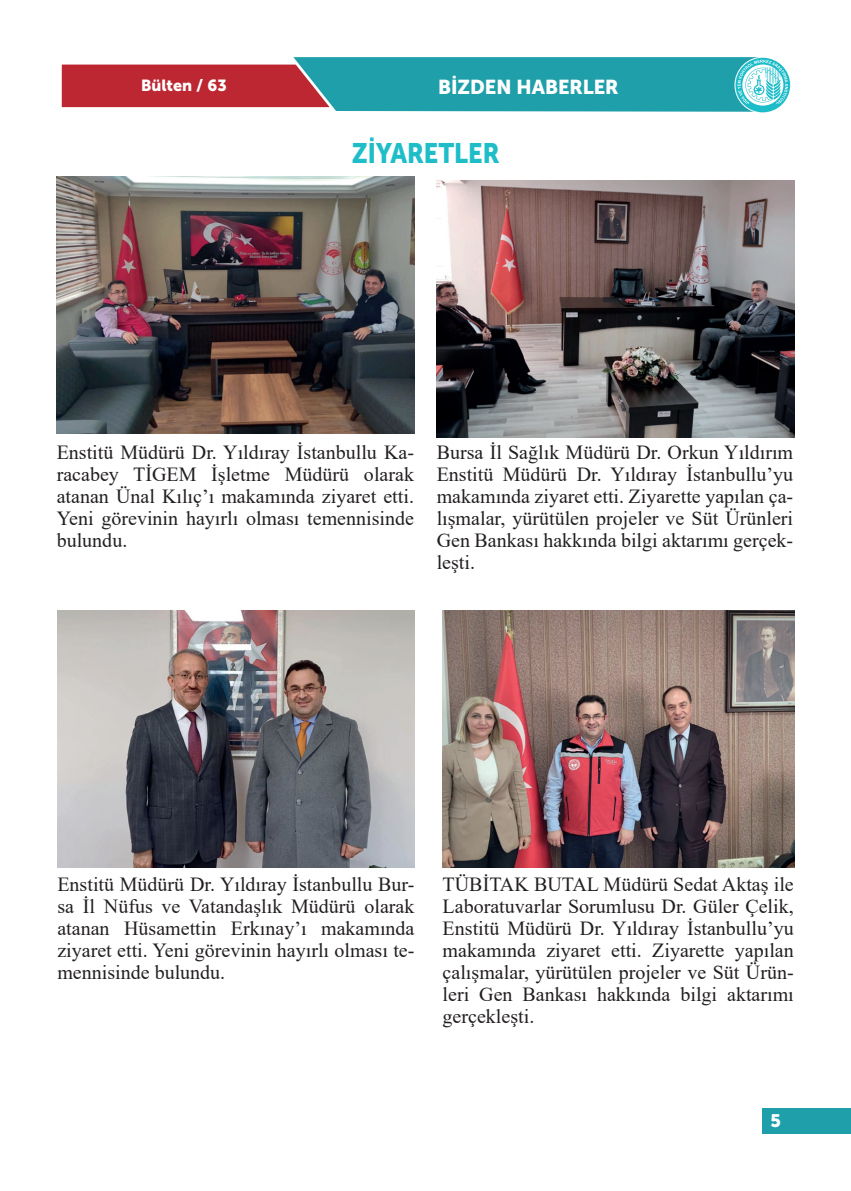
<style>
.page{position:relative;width:851px;height:1191px;background:#fff}
.page>*{position:absolute;margin:0;border:0;box-sizing:border-box;transform-origin:0 0}
.t1{font:28px "Museo Sans Cyrl 900";color:#1ebdc8;scale:.9 1}
.t2{font:20px/22px "Times New Roman";color:#231f20;text-align:justify}
.t3{font:20px "Museo Sans Cyrl 900";color:#fff}
.t4{font:18px "Museo Sans Cyrl 900";color:#fff}
.t5{font:16px "Museo Sans Cyrl 900";color:#fff}
</style>
<div class="page">
<svg style="left:61px;top:57px;width:729px;height:55px;background:#658c95"></svg>
<div style="left:762px;top:1108px;width:88px;height:26px;background:#1f9faa"></div>
<img style="left:57px;top:177px;width:357px;height:256px">
<img style="left:436px;top:180px;width:358px;height:257px">
<img style="left:57px;top:610px;width:357px;height:257px">
<img style="left:442px;top:611px;width:352px;height:256px">
<p class="t5" style="left:141px;top:76px;width:87px">Bülten / 63</p>
<p class="t3" style="left:438px;top:75px;width:182px">BİZDEN HABERLER</p>
<h1 class="t1" style="left:352px;top:137px;width:165px">ZİYARETLER</h1>
<p class="t2" style="left:57px;top:440px;width:359px">Enstitü Müdürü Dr. Yıldıray İstanbullu Ka&shy;racabey TİGEM İşletme Müdürü olarak atanan Ünal Kılıç’ı makamında ziyaret etti.<br>Yeni görevinin hayırlı olması temennisinde bulundu.</p>
<p class="t2" style="left:436px;top:440px;width:358px">Bursa İl Sağlık Müdürü Dr. Orkun Yıldırım Enstitü Müdürü Dr. Yıldıray İstanbullu’yu makamında ziyaret etti. Ziyarette yapılan ça&shy;lışmalar, yürütülen projeler ve Süt Ürünleri Gen Bankası hakkında bilgi aktarımı gerçek&shy;leşti.</p>
<p class="t2" style="left:57px;top:872px;width:358px">Enstitü Müdürü Dr. Yıldıray İstanbullu Bur&shy;sa İl Nüfus ve Vatandaşlık Müdürü olarak atanan Hüsamettin Erkınay’ı makamında ziyaret etti. Yeni görevinin hayırlı olması te&shy;mennisinde bulundu.</p>
<p class="t2" style="left:442px;top:872px;width:352px">TÜBİTAK BUTAL Müdürü Sedat Aktaş ile Laboratuvarlar Sorumlusu Dr. Güler Çelik, Enstitü Müdürü Dr. Yıldıray İstanbullu’yu makamında ziyaret etti. Ziyarette yapılan çalışmalar, yürütülen projeler ve Süt Ürün&shy;leri Gen Bankası hakkında bilgi aktarımı gerçekleşti.</p>
<p class="t4" style="left:770px;top:1110px;width:12px">5</p>
</div>
